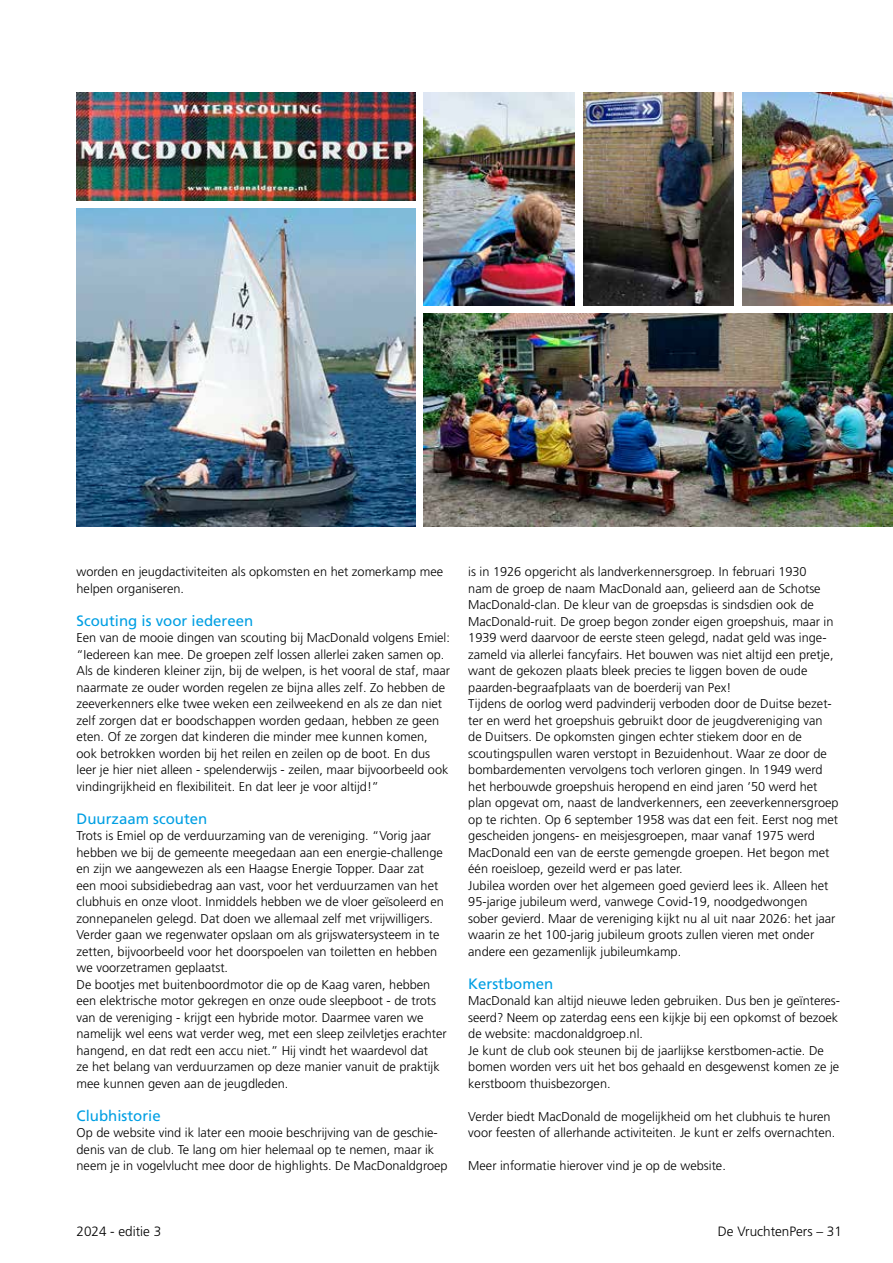
<style>
.page{position:relative;width:893px;height:1263px;background:#fff}
.page>*{position:absolute;margin:0;border:0;box-sizing:border-box;transform-origin:0 0}
.t1{font:15px "Frutiger LT Std";color:#009fe3}
.t2{font:300 13.5px "Frutiger LT Std";color:#000}
.t3{font:300 12.75px/16.5px "Frutiger LT Std";color:#000}
</style>
<div class="page">
<img style="left:77px;top:209px;width:338px;height:318px">
<img style="left:424px;top:314px;width:469px;height:213px">
<img style="left:424px;top:92px;width:150px;height:213px">
<img style="left:583px;top:92px;width:151px;height:213px">
<img style="left:742px;top:92px;width:151px;height:213px">
<img style="left:77px;top:92px;width:338px;height:108px">
<p class="t3" style="left:77px;top:564px;width:368px">worden en jeugdactiviteiten als opkomsten en het zomerkamp mee helpen organiseren.</p>
<p class="t1" style="left:77px;top:612px;width:178px">Scouting is voor iedereen</p>
<p class="t3" style="left:77px;top:630px;width:375px">Een van de mooie dingen van scouting bij MacDonald volgens Emiel: “Iedereen kan mee. De groepen zelf lossen allerlei zaken samen op.<br>Als de kinderen kleiner zijn, bij de welpen, is het vooral de staf, maar naarmate ze ouder worden regelen ze bijna alles zelf. Zo hebben de zeeverkenners elke twee weken een zeilweekend en als ze dan niet zelf zorgen dat er boodschappen worden gedaan, hebben ze geen eten. Of ze zorgen dat kinderen die minder mee kunnen komen, ook betrokken worden bij het reilen en zeilen op de boot. En dus leer je hier niet alleen - spelenderwijs - zeilen, maar bijvoorbeeld ook vindingrijkheid en flexibiliteit. En dat leer je voor altijd!”</p>
<p class="t1" style="left:77px;top:810px;width:132px">Duurzaam scouten</p>
<p class="t3" style="left:77px;top:828px;width:372px">Trots is Emiel op de verduurzaming van de vereniging. “Vorig jaar hebben we bij de gemeente meegedaan aan een energie-challenge en zijn we aangewezen als een Haagse Energie Topper. Daar zat een mooi subsidiebedrag aan vast, voor het verduurzamen van het clubhuis en onze vloot. Inmiddels hebben we de vloer geïsoleerd en zonnepanelen gelegd. Dat doen we allemaal zelf met vrijwilligers.<br>Verder gaan we regenwater opslaan om als grijswatersysteem in te zetten, bijvoorbeeld voor het doorspoelen van toiletten en hebben we voorzetramen geplaatst.<br>De bootjes met buitenboordmotor die op de Kaag varen, hebben een elektrische motor gekregen en onze oude sleepboot - de trots van de vereniging - krijgt een hybride motor. Daarmee varen we namelijk wel eens wat verder weg, met een sleep zeilvletjes erachter hangend, en dat redt een accu niet.” Hij vindt het waardevol dat<br>ze het belang van verduurzamen op deze manier vanuit de praktijk mee kunnen geven aan de jeugdleden.</p>
<p class="t1" style="left:77px;top:1107px;width:86px">Clubhistorie</p>
<p class="t3" style="left:77px;top:1125px;width:373px">Op de website vind ik later een mooie beschrijving van de geschie&shy;denis van de club. Te lang om hier helemaal op te nemen, maar ik neem je in vogelvlucht mee door de highlights. De MacDonaldgroep</p>
<p class="t3" style="left:468px;top:564px;width:372px">is in 1926 opgericht als landverkennersgroep. In februari 1930<br>nam de groep de naam MacDonald aan, gelieerd aan de Schotse MacDonald-clan. De kleur van de groepsdas is sindsdien ook de MacDonald-ruit. De groep begon zonder eigen groepshuis, maar in 1939 werd daarvoor de eerste steen gelegd, nadat geld was inge&shy;zameld via allerlei fancyfairs. Het bouwen was niet altijd een pretje, want de gekozen plaats bleek precies te liggen boven de oude paarden-begraafplaats van de boerderij van Pex!<br>Tijdens de oorlog werd padvinderij verboden door de Duitse bezet&shy;ter en werd het groepshuis gebruikt door de jeugdvereniging van de Duitsers. De opkomsten gingen echter stiekem door en de scoutingspullen waren verstopt in Bezuidenhout. Waar ze door de bombardementen vervolgens toch verloren gingen. In 1949 werd het herbouwde groepshuis heropend en eind jaren ’50 werd het plan opgevat om, naast de landverkenners, een zeeverkennersgroep op te richten. Op 6 september 1958 was dat een feit. Eerst nog met gescheiden jongens- en meisjesgroepen, maar vanaf 1975 werd MacDonald een van de eerste gemengde groepen. Het begon met één roeisloep, gezeild werd er pas later.<br>Jubilea worden over het algemeen goed gevierd lees ik. Alleen het 95-jarige jubileum werd, vanwege Covid-19, noodgedwongen sober gevierd. Maar de vereniging kijkt nu al uit naar 2026: het jaar waarin ze het 100-jarig jubileum groots zullen vieren met onder andere een gezamenlijk jubileumkamp.</p>
<p class="t1" style="left:468px;top:975px;width:87px">Kerstbomen</p>
<p class="t3" style="left:468px;top:993px;width:373px">MacDonald kan altijd nieuwe leden gebruiken. Dus ben je geïnteres&shy;seerd? Neem op zaterdag eens een kijkje bij een opkomst of bezoek de website: macdonaldgroep.nl.<br>Je kunt de club ook steunen bij de jaarlijkse kerstbomen-actie. De bomen worden vers uit het bos gehaald en desgewenst komen ze je kerstboom thuisbezorgen.</p>
<p class="t3" style="left:468px;top:1108px;width:369px">Verder biedt MacDonald de mogelijkheid om het clubhuis te huren voor feesten of allerhande activiteiten. Je kunt er zelfs overnachten.</p>
<p class="t3" style="left:468px;top:1158px;width:259px">Meer informatie hierover vind je op de website.</p>
<p class="t2" style="left:77px;top:1224px;width:86px">2024 - editie 3</p>
<p class="t2" style="left:718px;top:1224px;width:126px">De VruchtenPers – 31</p>
</div>
